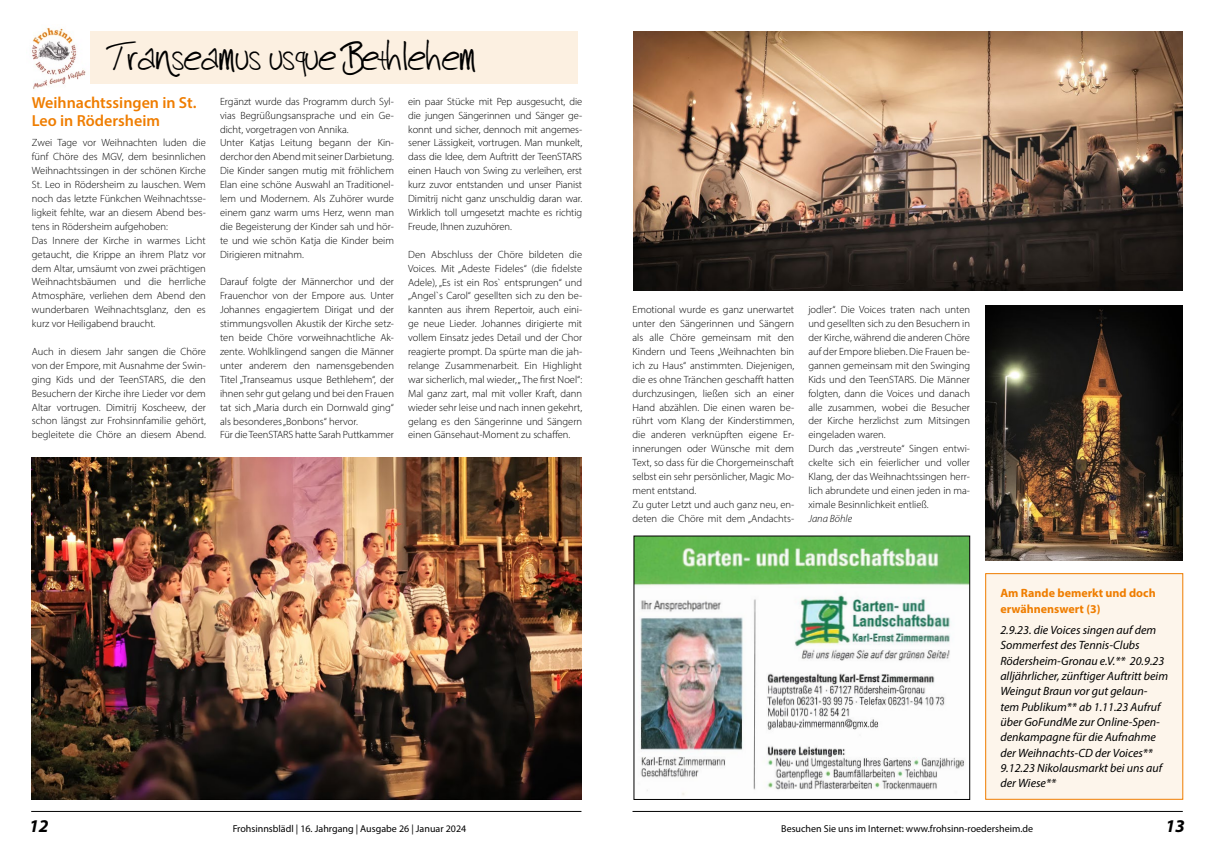
<style>
.page{position:relative;width:1214px;height:854px;background:#fff}
.page>*{position:absolute;margin:0;border:0;box-sizing:border-box;transform-origin:0 0}
.t1{font:32px "harrison";color:#000;scale:.96 1}
.t2{font:italic 700 18px "Myriad Pro";color:#000}
.t3{font:600 16px/18px "Myriad Pro";color:#ef7d00}
.t4{font:italic 12px/15.4px "Myriad Pro";color:#000}
.t5{font:700 12px/15.4px "Myriad Pro";color:#ef7d00}
.t6{font:300 10.5px/13.9px "Myriad Pro";color:#000}
.t7{font:italic 300 10.5px "Myriad Pro";color:#000}
.t8{font:10px "Myriad Pro";color:#000}
</style>
<div class="page">
<hr style="left:31px;top:810px;width:550px;height:1px;background:#000">
<hr style="left:632px;top:810px;width:550px;height:1px;background:#000">
<div style="left:28px;top:31px;width:550px;height:52px;background:#fcf0e1"></div>
<img style="left:28px;top:27px;width:61px;height:62px">
<img style="left:32px;top:457px;width:550px;height:342px">
<img style="left:633px;top:31px;width:549px;height:260px">
<img style="left:635px;top:537px;width:332px;height:259px">
<div style="left:985px;top:573px;width:197px;height:226px;background:#fdf5eb"></div>
<div style="left:985px;top:573px;width:198px;height:226px;border:1px solid #ef7d00"></div>
<img style="left:985px;top:305px;width:197px;height:255px">
<h1 class="t1" style="left:109px;top:40px;width:384px">Transeamus usque Bethlehem</h1>
<h3 class="t3" style="left:32px;top:93px;width:166px">Weihnachtssingen in St.<br>Leo in Rödersheim</h3>
<p class="t6" style="left:32px;top:136px;width:175px">Zwei Tage vor Weihnachten luden die fünf Chöre des MGV, dem besinnlichen Weihnachtssingen in der schönen Kirche St. Leo in Rödersheim zu lauschen. Wem noch das letzte Fünkchen Weihnachtsse&shy;ligkeit fehlte, war an diesem Abend bes&shy;tens in Rödersheim aufgehoben:<br>Das Innere der Kirche in warmes Licht getaucht, die Krippe an ihrem Platz vor dem Altar, umsäumt von zwei prächtigen Weihnachtsbäumen und die herrliche Atmosphäre, verliehen dem Abend den wunderbaren Weihnachtsglanz, den es kurz vor Heiligabend braucht.</p>
<p class="t6" style="left:32px;top:344px;width:175px;text-align:justify">Auch in diesem Jahr sangen die Chöre von der Empore, mit Ausnahme der Swin&shy;ging Kids und der TeenSTARS, die den Besuchern der Kirche ihre Lieder vor dem Altar vortrugen. Dimitrij Koscheew, der schon längst zur Frohsinnfamilie gehört, begleitete die Chöre an diesem Abend.</p>
<p class="t6" style="left:220px;top:94px;width:175px">Ergänzt wurde das Programm durch Syl&shy;vias Begrüßungsansprache und ein Ge&shy;dicht, vorgetragen von Annika.<br>Unter Katjas Leitung begann der Kin&shy;derchor den Abend mit seiner Darbietung.<br>Die Kinder sangen mutig mit fröhlichem Elan eine schöne Auswahl an Traditionel&shy;lem und Modernem. Als Zuhörer wurde einem ganz warm ums Herz, wenn man die Begeisterung der Kinder sah und hör&shy;te und wie schön Katja die Kinder beim Dirigieren mitnahm.</p>
<p class="t6" style="left:220px;top:275px;width:175px">Darauf folgte der Männerchor und der Frauenchor von der Empore aus. Unter Johannes engagiertem Dirigat und der stimmungsvollen Akustik der Kirche setz&shy;ten beide Chöre vorweihnachtliche Ak&shy;zente. Wohlklingend sangen die Männer unter anderem den namensgebenden Titel „Transeamus usque Bethlehem“, der ihnen sehr gut gelang und bei den Frauen tat sich „Maria durch ein Dornwald ging“ als besonderes „Bonbons“ hervor.<br>Für die TeenSTARS hatte Sarah Puttkammer</p>
<p class="t6" style="left:408px;top:94px;width:175px;text-align:justify">ein paar Stücke mit Pep ausgesucht, die die jungen Sängerinnen und Sänger ge&shy;konnt und sicher, dennoch mit angemes&shy;sener Lässigkeit, vortrugen. Man munkelt, dass die Idee, dem Auftritt der TeenSTARS einen Hauch von Swing zu verleihen, erst kurz zuvor entstanden und unser Pianist Dimitrij nicht ganz unschuldig daran war.<br>Wirklich toll umgesetzt machte es richtig Freude, Ihnen zuzuhören.</p>
<p class="t6" style="left:408px;top:247px;width:175px;text-align:justify">Den Abschluss der Chöre bildeten die Voices. Mit „Adeste Fideles“ (die fidelste Adele), „Es ist ein Ros` entsprungen“ und „Angel`s Carol“ gesellten sich zu den be&shy;kannten aus ihrem Repertoir, auch eini&shy;ge neue Lieder. Johannes dirigierte mit vollem Einsatz jedes Detail und der Chor reagierte prompt. Da spürte man die jah&shy;relange Zusammenarbeit. Ein Highlight war sicherlich, mal wieder, „ The first Noel“:<br>Mal ganz zart, mal mit voller Kraft, dann wieder sehr leise und nach innen gekehrt, gelang es den Sängerinne und Sängern einen Gänsehaut-Moment zu schaffen.</p>
<p class="t6" style="left:632px;top:302px;width:163px">Emotional wurde es ganz unerwartet unter den Sängerinnen und Sängern als alle Chöre gemeinsam mit den Kindern und Teens „Weihnachten bin ich zu Haus“ anstimmten. Diejenigen, die es ohne Tränchen geschafft hatten durchzusingen, ließen sich an einer Hand abzählen. Die einen waren be&shy;rührt vom Klang der Kinderstimmen, die anderen verknüpften eigene Er&shy;innerungen oder Wünsche mit dem Text, so dass für die Chorgemeinschaft selbst ein sehr persönlicher, Magic Mo&shy;ment entstand.<br>Zu guter Letzt und auch ganz neu, en&shy;deten die Chöre mit dem „Andachts-</p>
<p class="t6" style="left:808px;top:302px;width:163px">jodler“. Die Voices traten nach unten und gesellten sich zu den Besuchern in der Kirche, während die anderen Chöre auf der Empore blieben. Die Frauen be&shy;gannen gemeinsam mit den Swinging Kids und den TeenSTARS. Die Männer folgten, dann die Voices und danach alle zusammen, wobei die Besucher der Kirche herzlichst zum Mitsingen eingeladen waren.<br>Durch das „verstreute“ Singen entwi&shy;ckelte sich ein feierlicher und voller Klang, der das Weihnachtssingen herr&shy;lich abrundete und einen jeden in ma&shy;ximale Besinnlichkeit entließ.</p>
<p class="t7" style="left:808px;top:512px;width:45px">Jana Böhle</p>
<p class="t5" style="left:1000px;top:585px;width:157px">Am Rande bemerkt und doch erwähnenswert (3)</p>
<p class="t4" style="left:1000px;top:621px;width:169px">2.9.23. die Voices singen auf dem<br>Sommerfest des Tennis-Clubs<br>Rödersheim-Gronau e.V.** 20.9.23 alljährlicher, zünftiger Auftritt beim<br>Weingut Braun vor gut gelaun&shy;tem Publikum** ab 1.11.23 Aufruf über GoFundMe zur Online-Spen&shy;denkampagne für die Aufnahme der Weihnachts-CD der Voices**<br>9.12.23 Nikolausmarkt bei uns auf der Wiese**</p>
<h2 class="t2" style="left:29px;top:814px;width:21px">12</h2>
<p class="t8" style="left:233px;top:822px;width:235px">Frohsinnsblädl | 16. Jahrgang | Ausgabe 26 | Januar 2024</p>
<p class="t8" style="left:781px;top:822px;width:253px">Besuchen Sie uns im Internet: www.frohsinn-roedersheim.de</p>
<h2 class="t2" style="left:1165px;top:814px;width:21px">13</h2>
</div>
